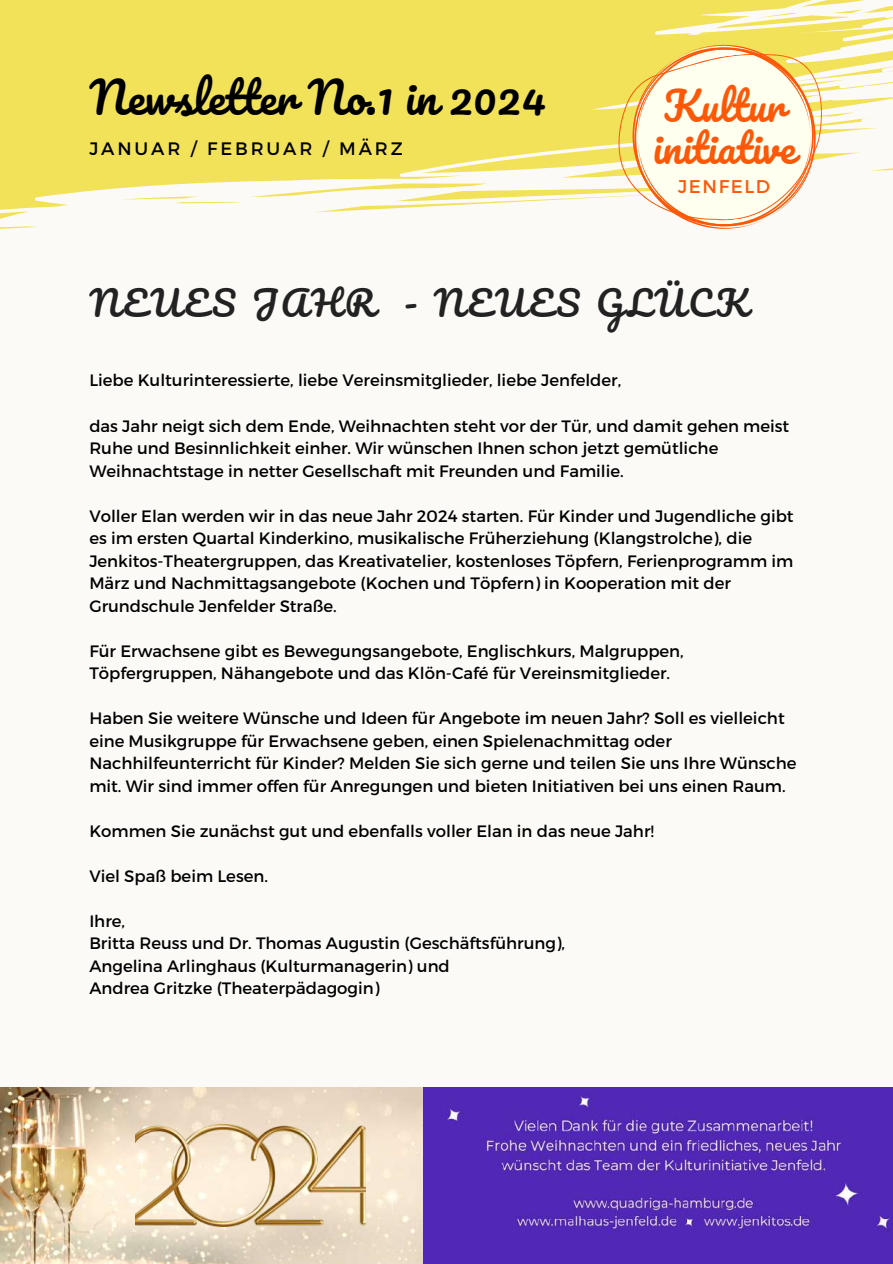
<style>
.page{position:relative;width:893px;height:1264px;background:#fff}
.page>*{position:absolute;margin:0;border:0;box-sizing:border-box;transform-origin:0 0}
.t1{font:43.5px "Pacifico";color:#000}
.t2{font:39.9px/41.4px "Pacifico";color:#fd5808}
.t3{font:34.5px "Pacifico";letter-spacing:.1em;color:#222}
.t4{font:18.45px "Montserrat";letter-spacing:.085em;color:#fd5808}
.t5{font:18px "Montserrat";letter-spacing:.16em;color:#000}
.t6{font:16.5px/22.5px "Montserrat";color:#000}
</style>
<div class="page">
<div style="left:0;top:0;width:892px;height:1263px;background:#fbfaf6"></div>
<svg style="left:0;top:213px;width:38px;height:16px"></svg>
<svg style="left:0;top:0;width:892px;height:213px;background:#f2e469"></svg>
<svg style="left:249px;top:45px;width:643px;height:184px"></svg>
<img style="left:0;top:1087px;width:423px;height:176px">
<img style="left:136px;top:1124px;width:229px;height:102px">
<img style="left:423px;top:1087px;width:469px;height:176px">
<h1 class="t1" style="left:89px;top:75px;width:458px">Newsletter No.1 in 2024</h1>
<p class="t5" style="left:89px;top:136px;width:315px">JANUAR / FEBRUAR / MÄRZ</p>
<h2 class="t2" style="left:652px;top:88px;width:144px">Kultur initiative</h2>
<p class="t4" style="left:678px;top:174px;width:93px">JENFELD</p>
<h3 class="t3" style="left:89px;top:285px;width:660px">NEUES JAHR - NEUES GLÜCK</h3>
<p class="t6" style="left:89px;top:368px;width:533px">Liebe Kulturinteressierte, liebe Vereinsmitglieder, liebe Jenfelder,</p>
<p class="t6" style="left:89px;top:413px;width:701px">das Jahr neigt sich dem Ende, Weihnachten steht vor der Tür, und damit gehen meist<br>Ruhe und Besinnlichkeit einher. Wir wünschen Ihnen schon jetzt gemütliche<br>Weihnachtstage in netter Gesellschaft mit Freunden und Familie.</p>
<p class="t6" style="left:89px;top:503px;width:705px">Voller Elan werden wir in das neue Jahr 2024 starten. Für Kinder und Jugendliche gibt es im ersten Quartal Kinderkino, musikalische Früherziehung (Klangstrolche), die Jenkitos-Theatergruppen, das Kreativatelier, kostenloses Töpfern, Ferienprogramm im März und Nachmittagsangebote (Kochen und Töpfern) in Kooperation mit der Grundschule Jenfelder Straße.</p>
<p class="t6" style="left:89px;top:638px;width:596px">Für Erwachsene gibt es Bewegungsangebote, Englischkurs, Malgruppen,<br>Töpfergruppen, Nähangebote und das Klön-Café für Vereinsmitglieder.</p>
<p class="t6" style="left:89px;top:706px;width:708px">Haben Sie weitere Wünsche und Ideen für Angebote im neuen Jahr? Soll es vielleicht eine Musikgruppe für Erwachsene geben, einen Spielenachmittag oder Nachhilfeunterricht für Kinder? Melden Sie sich gerne und teilen Sie uns Ihre Wünsche mit. Wir sind immer offen für Anregungen und bieten Initiativen bei uns einen Raum.</p>
<p class="t6" style="left:89px;top:818px;width:566px">Kommen Sie zunächst gut und ebenfalls voller Elan in das neue Jahr!</p>
<p class="t6" style="left:89px;top:863px;width:180px">Viel Spaß beim Lesen.</p>
<p class="t6" style="left:89px;top:908px;width:477px">Ihre,<br>Britta Reuss und Dr. Thomas Augustin (Geschäftsführung), Angelina Arlinghaus (Kulturmanagerin) und<br>Andrea Gritzke (Theaterpädagogin)</p>
</div>
